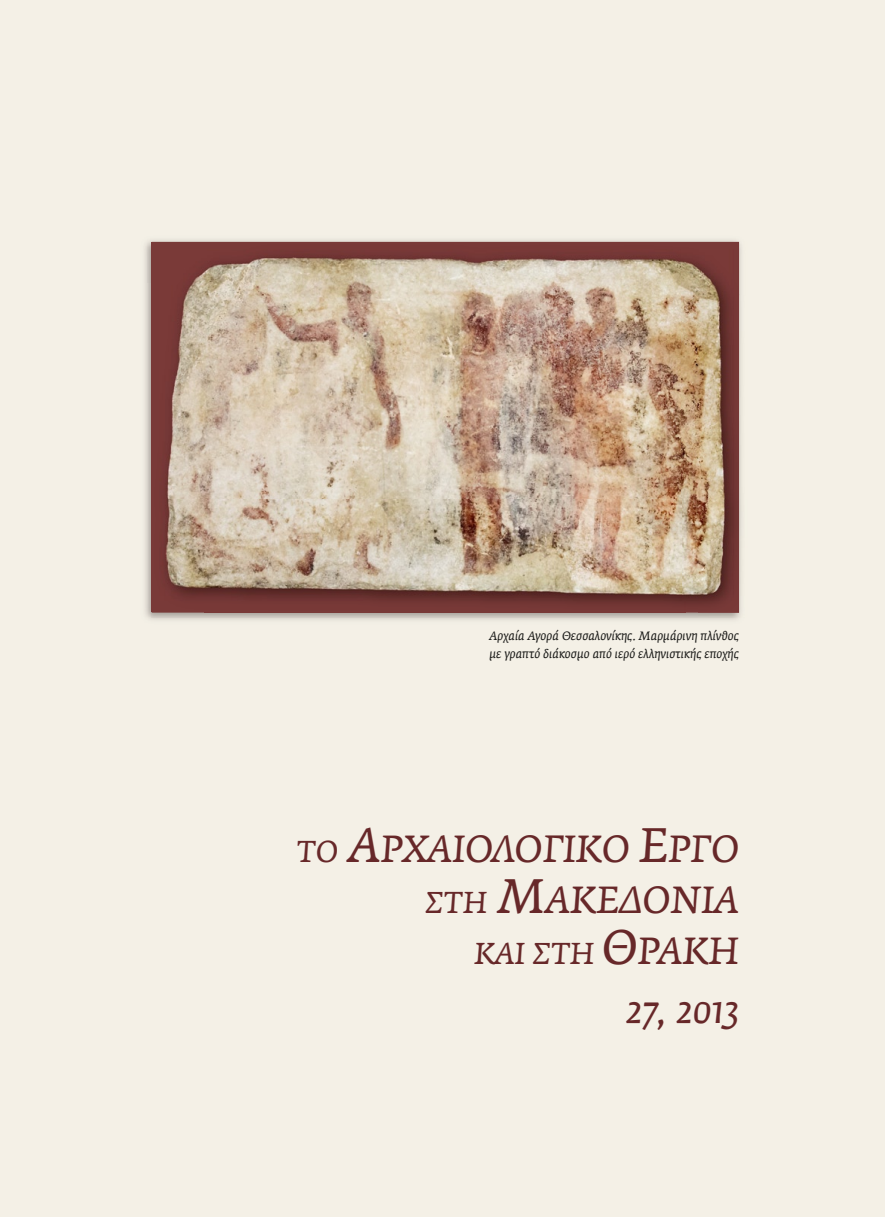
<style>
.page{position:relative;width:885px;height:1217px;background:#fff}
.page>*{position:absolute;margin:0;border:0;box-sizing:border-box;transform-origin:0 0}
.t1{font:italic 37.5px/51px "Fedra Serif Greek A";color:#672829;text-align:right}
.t2{font:italic 30px "Fedra Serif Greek A";color:#672829}
.t3{font:italic 12px/18px "Fedra Serif Greek A";color:#1a1a18}
.s1{font-size:30px}
.s2{font-size:48px}
.s3{font-size:37.5px}
</style>
<div class="page">
<div style="left:0;top:0;width:884px;height:1216px;background:#f4f0e6"></div>
<img style="left:139px;top:234px;width:608px;height:49px">
<img style="left:139px;top:283px;width:50px;height:342px">
<img style="left:189px;top:617px;width:558px;height:8px">
<img style="left:747px;top:242px;width:1px;height:375px">
<img style="left:697px;top:295px;width:50px;height:322px">
<img style="left:152px;top:612px;width:545px;height:5px">
<div style="left:152px;top:242px;width:587px;height:52px;background:#793a38"></div>
<div style="left:152px;top:294px;width:53px;height:318px;background:#793a38"></div>
<img style="left:685px;top:294px;width:54px;height:318px">
<img style="left:205px;top:600px;width:480px;height:12px">
<img style="left:160px;top:249px;width:573px;height:351px">
<p class="t3" style="left:489px;top:626px;width:251px">Αρχαία Αγορά Θεσσαλονίκης. Μαρµάρινη πλίνθος µε γραπτό διάκοσµο από ιερό ελληνιστικής εποχής</p>
<h1 class="t1" style="left:296px;top:824px;width:444px"><span class="s1">ΤΟ</span> <span class="s2">Α</span>ΡΧΑΙΟΛΟΓΙΚΟ <span class="s2">Ε</span>ΡΓΟ<br><span class="s1">ΣΤΗ</span> <span class="s2">Μ</span>ΑΚΕΔΟΝΙΑ</h1>
<h2 class="t2" style="left:474px;top:937px;width:266px">ΚΑΙ ΣΤΗ <span class="s2">Θ</span><span class="s3">ΡΑΚΗ</span></h2>
<h1 class="t1" style="left:625px;top:985px;width:115px">27, 2013</h1>
</div>
